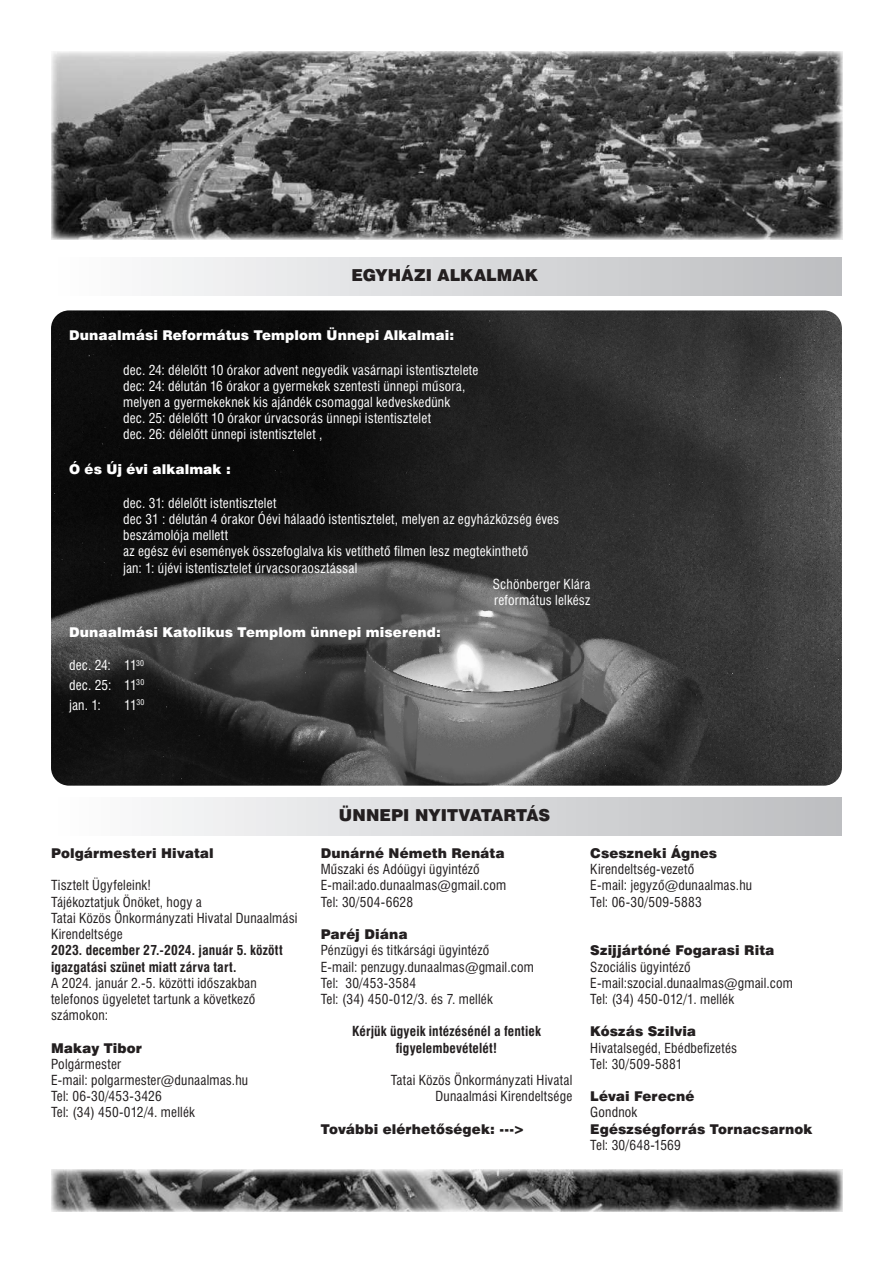
<style>
.page{position:relative;width:893px;height:1263px;background:#fff}
.page>*{position:absolute;margin:0;border:0;box-sizing:border-box;transform-origin:0 0}
.t1{font:16.5px "Swiss 721 Blk PFL";letter-spacing:.01em;color:#231f20}
.t2{font:13.5px/16.2px "Swiss 721 Cn PFL";letter-spacing:.015em;color:#231f20}
.t3{font:13.5px/16.2px "Swiss 721 Cn PFL";letter-spacing:.015em;color:#fff}
.t4{font:13.5px "Swiss 721 Blk PFL";letter-spacing:.005em;color:#231f20}
.t5{font:700 13.5px/16.2px "Swiss 721 Cn PFL";letter-spacing:.01em;color:#231f20}
.t6{font:13.5px "Swiss 721 Blk PFL";letter-spacing:.005em;color:#fff}
</style>
<div class="page">
<img style="left:51px;top:51px;width:791px;height:188px">
<img style="left:51px;top:1169px;width:791px;height:43px">
<div style="left:51px;top:257px;width:791px;height:39px;background:linear-gradient(to right,#fdfefe,#bcbdc0)"></div>
<img style="left:51px;top:310px;width:791px;height:476px">
<div style="left:51px;top:797px;width:791px;height:39px;background:linear-gradient(to right,#fdfefe,#bcbdc0)"></div>
<p class="t1" style="left:351px;top:265px;width:188px">EGYHÁZI ALKALMAK</p>
<p class="t6" style="left:69px;top:327px;width:387px">Dunaalmási Református Templom Ünnepi Alkalmai:</p>
<p class="t3" style="left:123px;top:361px;width:357px">dec. 24: délelőtt 10 órakor advent negyedik vasárnapi istentisztelete dec: 24: délután 16 órakor a gyermekek szentesti ünnepi műsora, melyen a gyermekeknek kis ajándék csomaggal kedveskedünk<br>dec. 25: délelőtt 10 órakor úrvacsorás ünnepi istentisztelet<br>dec. 26: délelőtt ünnepi istentisztelet ,</p>
<p class="t6" style="left:69px;top:460px;width:163px">Ó és Új évi alkalmak :</p>
<p class="t3" style="left:123px;top:495px;width:155px">dec. 31: délelőtt istentisztelet</p>
<p class="t3" style="left:123px;top:511px;width:438px">dec 31 : délután 4 órakor Óévi hálaadó istentisztelet, melyen az egyházközség éves</p>
<p class="t3" style="left:123px;top:527px;width:107px">beszámolója mellett</p>
<p class="t3" style="left:123px;top:543px;width:407px">az egész évi események összefoglalva kis vetíthető filmen lesz megtekinthető</p>
<p class="t3" style="left:123px;top:559px;width:236px">jan: 1: újévi istentisztelet úrvacsoraosztással</p>
<p class="t3" style="left:493px;top:576px;width:99px">Schönberger Klára</p>
<p class="t3" style="left:494px;top:592px;width:98px">református lelkész</p>
<p class="t6" style="left:69px;top:624px;width:373px">Dunaalmási Katolikus Templom ünnepi miserend:</p>
<p class="t3" style="left:69px;top:655px;width:77px;line-height:19.6px;text-align:justify">dec. 24: 11<sup>30 </sup>dec. 25: 11<sup>30 </sup>jan. 1:</p>
<p class="t3" style="left:124px;top:696px;width:22px">11<sup>30</sup></p>
<p class="t4" style="left:51px;top:845px;width:164px">Polgármesteri Hivatal</p>
<p class="t2" style="left:51px;top:877px;width:248px">Tisztelt Ügyfeleink!<br>Tájékoztatjuk Önöket, hogy a<br>Tatai Közös Önkormányzati Hivatal Dunaalmási<br>Kirendeltsége</p>
<p class="t5" style="left:51px;top:942px;width:233px">2023. december 27.-2024. január 5. között igazgatási szünet miatt zárva tart.</p>
<p class="t2" style="left:51px;top:974px;width:207px;text-align:justify">A 2024. január 2.-5. közötti időszakban telefonos ügyeletet tartunk a következő számokon:</p>
<p class="t4" style="left:51px;top:1039px;width:93px">Makay Tibor</p>
<p class="t2" style="left:51px;top:1055px;width:199px">Polgármester<br>E-mail: polgarmester@dunaalmas.hu<br>Tel: 06-30/453-3426<br>Tel: (34) 450-012/4. mellék</p>
<p class="t1" style="left:339px;top:805px;width:213px">ÜNNEPI NYITVATARTÁS</p>
<p class="t4" style="left:321px;top:845px;width:186px">Dunárné Németh Renáta</p>
<p class="t2" style="left:321px;top:861px;width:187px">Műszaki és Adóügyi ügyintéző<br>E-mail:ado.dunaalmas@gmail.com<br>Tel: 30/504-6628</p>
<p class="t4" style="left:321px;top:926px;width:88px">Paréj Diána</p>
<p class="t2" style="left:321px;top:942px;width:215px">Pénzügyi és titkársági ügyintéző<br>E-mail: penzugy.dunaalmas@gmail.com<br>Tel: 30/453-3584<br>Tel: (34) 450-012/3. és 7. mellék</p>
<p class="t5" style="left:352px;top:1023px;width:190px;text-align:center">Kérjük ügyeik intézésénél a fentiek figyelembevételét!</p>
<p class="t2" style="left:391px;top:1072px;width:183px;text-align:right">Tatai Közös Önkormányzati Hivatal<br>Dunaalmási Kirendeltsége</p>
<p class="t4" style="left:321px;top:1120px;width:206px">További elérhetőségek: ---&gt;</p>
<p class="t4" style="left:590px;top:845px;width:128px">Cseszneki Ágnes</p>
<p class="t2" style="left:590px;top:861px;width:163px">Kirendeltség-vezető<br>E-mail: jegyző@dunaalmas.hu<br>Tel: 06-30/509-5883</p>
<p class="t4" style="left:590px;top:942px;width:186px">Szijjártóné Fogarasi Rita</p>
<p class="t2" style="left:590px;top:958px;width:204px">Szociális ügyintéző<br>E-mail:szocial.dunaalmas@gmail.com<br>Tel: (34) 450-012/1. mellék</p>
<p class="t4" style="left:590px;top:1023px;width:107px">Kószás Szilvia</p>
<p class="t2" style="left:590px;top:1039px;width:148px">Hivatalsegéd, Ebédbefizetés<br>Tel: 30/509-5881</p>
<p class="t4" style="left:590px;top:1088px;width:106px">Lévai Ferecné</p>
<p class="t2" style="left:590px;top:1104px;width:48px">Gondnok</p>
<p class="t4" style="left:590px;top:1120px;width:224px">Egészségforrás Tornacsarnok</p>
<p class="t2" style="left:590px;top:1136px;width:92px">Tel: 30/648-1569</p>
</div>
